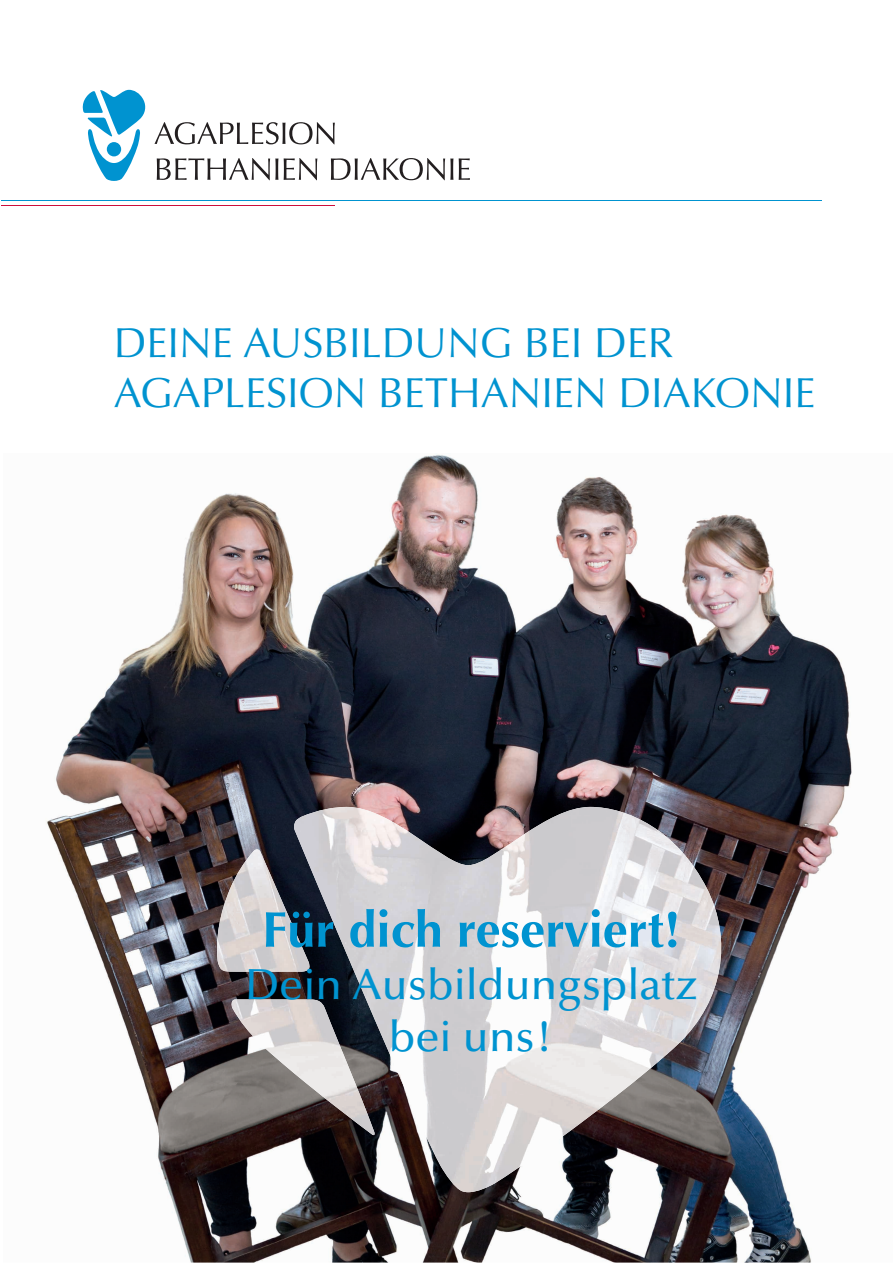
<style>
.page{position:relative;width:893px;height:1263px;background:#fff}
.page>*{position:absolute;margin:0;border:0;box-sizing:border-box;transform-origin:0 0}
.t1{font:700 50.1px "Optima LT Std";color:#0093d0}
.t2{font:500 43.35px/52.1px "Optima LT Std";color:#0093d0;text-align:center}
.t3{font:42px/50.4px "Optima LT Std";color:#0093d0}
</style>
<div class="page">
<img style="left:46px;top:454px;width:806px;height:808px">
<img style="left:215px;top:807px;width:517px;height:241px">
<img style="left:264px;top:1047px;width:410px;height:49px">
<img style="left:322px;top:1096px;width:294px;height:48px">
<img style="left:430px;top:1144px;width:122px;height:48px">
<svg style="left:83px;top:90px;width:63px;height:91px"></svg>
<svg style="left:154px;top:122px;width:181px;height:22px"></svg>
<svg style="left:157px;top:158px;width:313px;height:22px"></svg>
<hr style="left:1px;top:200px;width:821px;height:1px;background:#0093d0">
<hr style="left:1px;top:205px;width:334px;height:1px;background:#cd0f3b">
<p class="t3" style="left:114px;top:318px;width:703px">DEINE AUSBILDUNG BEI DER<br>AGAPLESION BETHANIEN DIAKONIE</p>
<p class="t1" style="left:262px;top:900px;width:420px">Für dich reserviert!</p>
<p class="t2" style="left:246px;top:959px;width:453px">Dein Ausbildungsplatz bei uns!</p>
</div>
